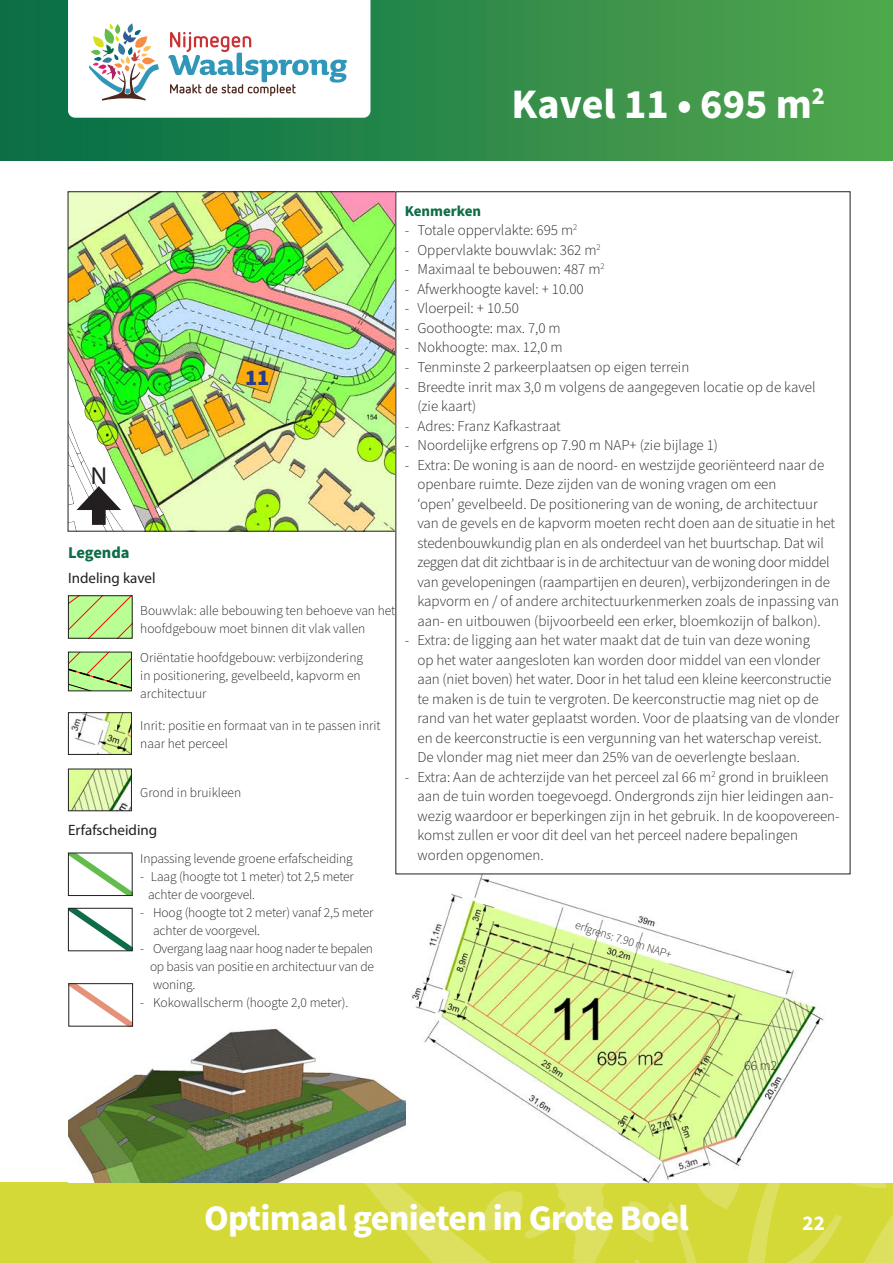
<style>
.page{position:relative;width:893px;height:1263px;background:#fff}
.page>*{position:absolute;margin:0;border:0;box-sizing:border-box;transform-origin:0 0}
.Grote_kop_wit{font:700 42px "Source Sans Pro";color:#fff}
.t1{font:700 36px "Source Sans Pro";letter-spacing:-.02em;color:#fff}
.subparagraaf{font:24.6px "Myriad Pro";color:#231f20}
.platte_tekst{font:900 22.5px "Source Sans Pro";color:#253f8e}
.Grote_kop_wit-2{font:700 21px "Source Sans Pro";color:#fff}
.Tussenkop_groen1{font:700 16.5px "Source Sans Pro";letter-spacing:-.005em;color:#0c6d46}
.platte_tekst-2{font:300 15px "Source Sans Pro";color:#231f20}
.platte_tekst-3{font:300 15px "Source Sans Pro";letter-spacing:-.02em;color:#231f20}
.subparagraaf-2{font:15px "Myriad Pro";color:#231f20}
.Tussenkop_groen1-2{font:700 15px "Source Sans Pro";color:#0c6d46}
.platte_tekst-4{font:300 13.5px/18px "Source Sans Pro";color:#231f20}
.subparagraaf-3{font:300 13.5px/18px "Source Sans Pro";letter-spacing:-.01em;color:#231f20}
.platte_tekst-5{font:300 13.5px "Source Sans Pro";letter-spacing:-.02em;color:#231f20}
.subparagraaf-4{font:300 11.85px "Source Sans Pro";color:#231f20}
</style>
<div class="page">
<img style="left:70px;top:193px;width:325px;height:336px">
<svg style="left:70px;top:597px;width:61px;height:40px;background:#bcf18e"></svg>
<div style="left:68px;top:595px;width:65px;height:44px;border:1px solid #231f20"></div>
<svg style="left:70px;top:654px;width:60px;height:35px;background:#b3e888"></svg>
<div style="left:68px;top:652px;width:64px;height:39px;border:1px solid #231f20"></div>
<div style="left:0;top:0;width:893px;height:160px;background:linear-gradient(to right,#046d46,#53a64d)"></div>
<div style="left:92px;top:501px;width:14px;height:24px;background:#231f20"></div>
<svg style="left:77px;top:486px;width:44px;height:24px"></svg>
<svg style="left:68px;top:0;width:302px;height:118px"></svg>
<div style="left:0;top:1182px;width:893px;height:81px;background:#d5d938"></div>
<svg style="left:356px;top:1182px;width:537px;height:81px"></svg>
<img style="left:71px;top:714px;width:59px;height:39px">
<div style="left:68px;top:712px;width:64px;height:43px;border:1px solid #231f20"></div>
<img style="left:70px;top:771px;width:60px;height:38px">
<div style="left:68px;top:769px;width:64px;height:42px;border:1px solid #231f20"></div>
<img style="left:401px;top:848px;width:450px;height:334px">
<svg style="left:70px;top:855px;width:61px;height:39px"></svg>
<div style="left:68px;top:853px;width:65px;height:43px;border:1px solid #231f20"></div>
<svg style="left:70px;top:910px;width:61px;height:39px"></svg>
<div style="left:68px;top:908px;width:65px;height:43px;border:1px solid #231f20"></div>
<img style="left:68px;top:1016px;width:337px;height:166px">
<div style="left:396px;top:192px;width:454px;height:682px;background:#fff"></div>
<svg style="left:70px;top:985px;width:61px;height:39px"></svg>
<div style="left:68px;top:983px;width:65px;height:43px;border:1px solid #231f20"></div>
<p class="Grote_kop_wit" style="left:512px;top:75px;width:315px">Kavel 11 • 695 m<sup>2</sup></p>
<p class="subparagraaf" style="left:91px;top:460px;width:18px">N</p>
<p class="Tussenkop_groen1" style="left:68px;top:541px;width:63px">Legenda</p>
<p class="subparagraaf-2" style="left:68px;top:569px;width:89px">Indeling kavel</p>
<p class="platte_tekst" style="left:245px;top:362px;width:26px">11</p>
<p class="subparagraaf-3" style="left:140px;top:601px;width:257px">Bouwvlak: alle bebouwing ten behoeve van het hoofdgebouw moet binnen dit vlak vallen</p>
<p class="platte_tekst-4" style="left:140px;top:649px;width:224px">Oriëntatie hoofdgebouw: verbijzondering in positionering, gevelbeeld, kapvorm en architectuur</p>
<p class="platte_tekst-4" style="left:140px;top:716px;width:242px">Inrit: positie en formaat van in te passen inrit naar het perceel</p>
<p class="platte_tekst-4" style="left:140px;top:784px;width:102px">Grond in bruikleen</p>
<p class="subparagraaf-2" style="left:68px;top:820px;width:91px">Erfafscheiding</p>
<p class="subparagraaf-3" style="left:140px;top:850px;width:214px">Inpassing levende groene erfafscheiding</p>
<p class="subparagraaf-3" style="left:140px;top:868px;width:215px">- Laag (hoogte tot 1 meter) tot 2,5 meter</p>
<p class="subparagraaf-3" style="left:148px;top:886px;width:109px">achter de voorgevel.</p>
<p class="platte_tekst-4" style="left:140px;top:904px;width:235px">- Hoog (hoogte tot 2 meter) vanaf 2,5 meter</p>
<p class="platte_tekst-4" style="left:153px;top:922px;width:109px">achter de voorgevel.</p>
<p class="platte_tekst-5" style="left:140px;top:939px;width:234px">- Overgang laag naar hoog nader te bepalen</p>
<p class="platte_tekst-4" style="left:150px;top:958px;width:226px">op basis van positie en architectuur van de</p>
<p class="platte_tekst-4" style="left:153px;top:976px;width:44px">woning.</p>
<p class="platte_tekst-4" style="left:140px;top:994px;width:210px">- Kokowallscherm (hoogte 2,0 meter).</p>
<p class="Tussenkop_groen1-2" style="left:405px;top:201px;width:78px">Kenmerken</p>
<p class="platte_tekst-2" style="left:405px;top:220px;width:174px">- Totale oppervlakte: 695 m<sup>2</sup></p>
<p class="platte_tekst-2" style="left:405px;top:240px;width:197px">- Oppervlakte bouwvlak: 362 m<sup>2</sup></p>
<p class="platte_tekst-2" style="left:405px;top:259px;width:202px">- Maximaal te bebouwen: 487 m<sup>2</sup></p>
<p class="platte_tekst-2" style="left:405px;top:279px;width:181px">- Afwerkhoogte kavel: + 10.00</p>
<p class="platte_tekst-2" style="left:405px;top:298px;width:116px">- Vloerpeil: + 10.50</p>
<p class="platte_tekst-2" style="left:405px;top:318px;width:158px">- Goothoogte: max. 7,0 m</p>
<p class="platte_tekst-2" style="left:405px;top:337px;width:160px">- Nokhoogte: max. 12,0 m</p>
<p class="platte_tekst-2" style="left:405px;top:357px;width:286px">- Tenminste 2 parkeerplaatsen op eigen terrein</p>
<p class="platte_tekst-2" style="left:405px;top:376px;width:412px">- Breedte inrit max 3,0 m volgens de aangegeven locatie op de kavel</p>
<p class="platte_tekst-2" style="left:417px;top:396px;width:60px">(zie kaart)</p>
<p class="platte_tekst-2" style="left:405px;top:415px;width:158px">- Adres: Franz Kafkastraat</p>
<p class="platte_tekst-2" style="left:405px;top:435px;width:315px">- Noordelijke erfgrens op 7.90 m NAP+ (zie bijlage 1)</p>
<p class="platte_tekst-2" style="left:405px;top:454px;width:421px">- Extra: De woning is aan de noord- en westzijde georiënteerd naar de</p>
<p class="platte_tekst-2" style="left:417px;top:474px;width:360px">openbare ruimte. Deze zijden van de woning vragen om een</p>
<p class="platte_tekst-2" style="left:417px;top:493px;width:402px">‘open’ gevelbeeld. De positionering van de woning, de architectuur</p>
<p class="platte_tekst-2" style="left:417px;top:513px;width:419px">van de gevels en de kapvorm moeten recht doen aan de situatie in het</p>
<p class="platte_tekst-2" style="left:417px;top:532px;width:408px">stedenbouwkundig plan en als onderdeel van het buurtschap. Dat wil</p>
<p class="platte_tekst-3" style="left:417px;top:552px;width:414px">zeggen dat dit zichtbaar is in de architectuur van de woning door middel</p>
<p class="platte_tekst-2" style="left:417px;top:571px;width:414px">van gevelopeningen (raampartijen en deuren), verbijzonderingen in de</p>
<p class="platte_tekst-2" style="left:417px;top:591px;width:423px">kapvorm en / of andere architectuurkenmerken zoals de inpassing van</p>
<p class="platte_tekst-2" style="left:417px;top:610px;width:405px">aan- en uitbouwen (bijvoorbeeld een erker, bloemkozijn of balkon).</p>
<p class="platte_tekst-2" style="left:405px;top:630px;width:407px">- Extra: de ligging aan het water maakt dat de tuin van deze woning</p>
<p class="platte_tekst-2" style="left:417px;top:649px;width:405px">op het water aangesloten kan worden door middel van een vlonder</p>
<p class="platte_tekst-2" style="left:417px;top:669px;width:416px">aan (niet boven) het water. Door in het talud een kleine keerconstructie</p>
<p class="platte_tekst-2" style="left:417px;top:688px;width:403px">te maken is de tuin te vergroten. De keerconstructie mag niet op de</p>
<p class="platte_tekst-2" style="left:417px;top:708px;width:424px">rand van het water geplaatst worden. Voor de plaatsing van de vlonder</p>
<p class="platte_tekst-2" style="left:417px;top:727px;width:406px">en de keerconstructie is een vergunning van het waterschap vereist.</p>
<p class="platte_tekst-2" style="left:417px;top:747px;width:384px">De vlonder mag niet meer dan 25% van de oeverlengte beslaan.</p>
<p class="platte_tekst-2" style="left:405px;top:766px;width:426px">- Extra: Aan de achterzijde van het perceel zal 66 m<sup>2</sup> grond in bruikleen</p>
<p class="platte_tekst-2" style="left:417px;top:786px;width:418px">aan de tuin worden toegevoegd. Ondergronds zijn hier leidingen aan-</p>
<p class="platte_tekst-2" style="left:417px;top:805px;width:424px">wezig waardoor er beperkingen zijn in het gebruik. In de koopovereen-</p>
<p class="platte_tekst-2" style="left:417px;top:825px;width:382px">komst zullen er voor dit deel van het perceel nadere bepalingen</p>
<p class="platte_tekst-2" style="left:417px;top:844px;width:128px">worden opgenomen.</p>
<p class="subparagraaf-4" style="left:578px;top:917px;width:102px;rotate:17deg">erfgrens: 7.90 m NAP+</p>
<p class="subparagraaf-3" style="left:744px;top:1057px;width:34px">66 m2</p>
<p class="t1" style="left:204px;top:1193px;width:486px">Optimaal genieten in Grote Boel</p>
<p class="Grote_kop_wit-2" style="left:803px;top:1208px;width:24px">22</p>
</div>
